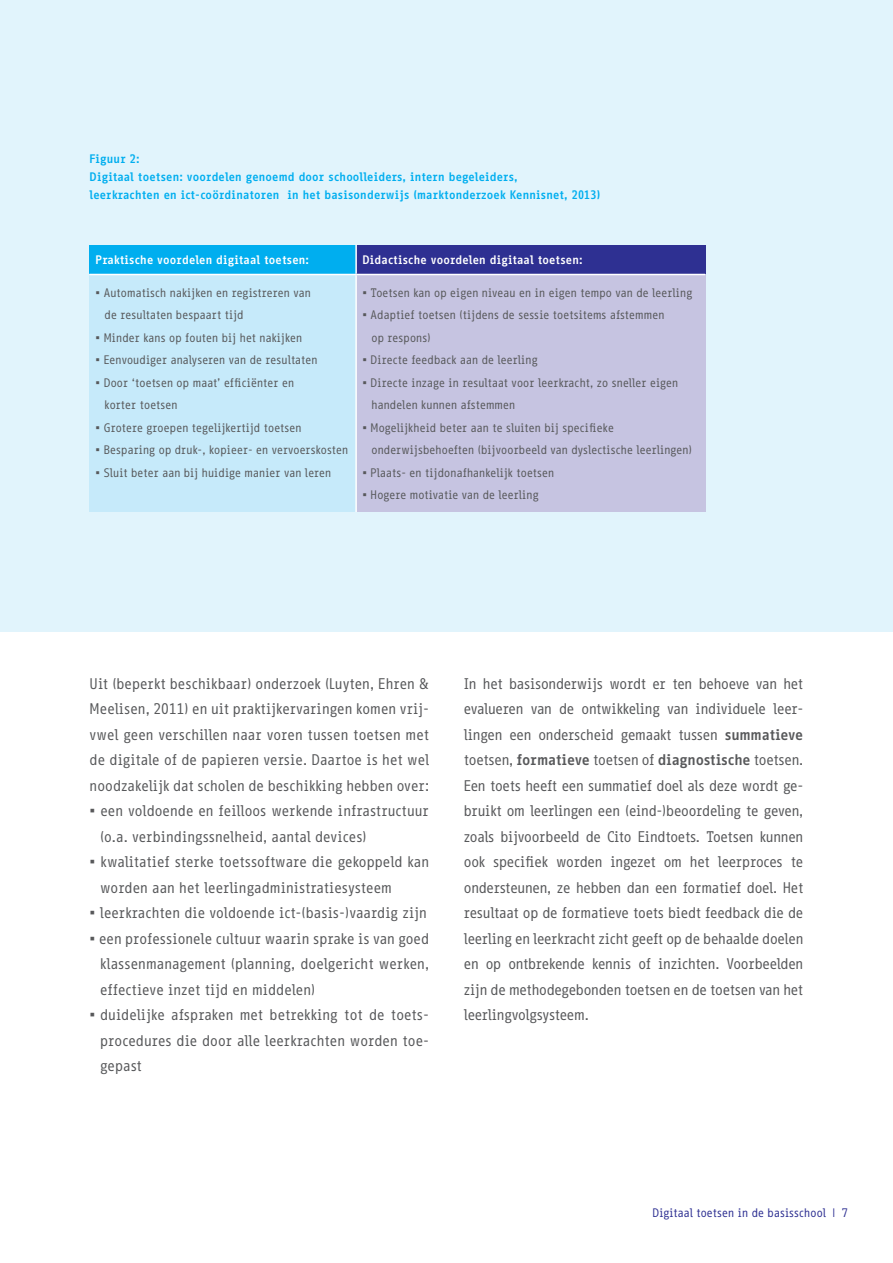
<style>
.page{position:relative;width:893px;height:1263px;background:#fff}
.page>*{position:absolute;margin:0;border:0;box-sizing:border-box;transform-origin:0 0}
.Body{font:15px/25.5px "Info OT Office";letter-spacing:-.04em;color:#57585a}
.E_-_Body{font:12px/22.5px "Info OT Office";letter-spacing:-.04em;color:#57585a}
.t1{font:700 12px/18px "Info OT Office";letter-spacing:-.04em;color:#00aeef}
.Body-2{font:700 12px "Info OT Office";letter-spacing:-.04em;color:#fff}
.t2{font:12px "Info OT Office";letter-spacing:-.04em;color:#2e3092}
.s1{font-weight:700}
</style>
<div class="page">
<div style="left:0;top:0;width:893px;height:631px;background:#e1f4fc"></div>
<div style="left:89px;top:244px;width:267px;height:30px;background:#00aeef"></div>
<div style="left:356px;top:244px;width:349px;height:30px;background:#2e3092"></div>
<div style="left:89px;top:274px;width:267px;height:238px;background:#c6eafa"></div>
<div style="left:356px;top:274px;width:349px;height:238px;background:#c6c4e1"></div>
<hr style="left:355px;top:244px;width:2px;height:30px;background:#fff">
<hr style="left:89px;top:274px;width:267px;height:1px;background:#fff">
<hr style="left:356px;top:274px;width:349px;height:1px;background:#fff">
<hr style="left:355px;top:275px;width:2px;height:237px;background:#fff">
<p class="t1" style="left:89px;top:149px;width:513px">Figuur 2:<br>Digitaal toetsen: voordelen genoemd door schoolleiders, intern begeleiders,<br>leerkrachten en ict-coördinatoren in het basisonderwijs (marktonderzoek Kennisnet, 2013)</p>
<p class="Body-2" style="left:95px;top:253px;width:216px">Praktische voordelen digitaal toetsen:</p>
<p class="Body-2" style="left:362px;top:253px;width:222px">Didactische voordelen digitaal toetsen:</p>
<p class="E_-_Body" style="left:104px;top:281px;width:208px;text-indent:-9px">• Automatisch nakijken en registreren van de resultaten bespaart tijd</p>
<p class="E_-_Body" style="left:95px;top:326px;width:209px">• Minder kans op fouten bij het nakijken</p>
<p class="E_-_Body" style="left:95px;top:349px;width:224px">• Eenvoudiger analyseren van de resultaten</p>
<p class="E_-_Body" style="left:104px;top:371px;width:192px;text-indent:-9px">• Door ‘toetsen op maat’ efficiënter en korter toetsen</p>
<p class="E_-_Body" style="left:95px;top:416px;width:208px">• Grotere groepen tegelijkertijd toetsen</p>
<p class="E_-_Body" style="left:95px;top:439px;width:255px">• Besparing op druk-, kopieer- en vervoerskosten</p>
<p class="E_-_Body" style="left:95px;top:461px;width:238px">• Sluit beter aan bij huidige manier van leren</p>
<p class="E_-_Body" style="left:362px;top:281px;width:332px">• Toetsen kan op eigen niveau en in eigen tempo van de leerling</p>
<p class="E_-_Body" style="left:371px;top:304px;width:295px;text-indent:-9px">• Adaptief toetsen (tijdens de sessie toetsitems afstemmen op respons)</p>
<p class="E_-_Body" style="left:362px;top:349px;width:177px">• Directe feedback aan de leerling</p>
<p class="E_-_Body" style="left:371px;top:371px;width:309px;text-indent:-9px">• Directe inzage in resultaat voor leerkracht, zo sneller eigen handelen kunnen afstemmen</p>
<p class="E_-_Body" style="left:371px;top:416px;width:323px;text-indent:-9px">• Mogelijkheid beter aan te sluiten bij specifieke onderwijsbehoeften (bijvoorbeeld van dyslectische leerlingen)</p>
<p class="E_-_Body" style="left:362px;top:461px;width:194px">• Plaats- en tijdonafhankelijk toetsen</p>
<p class="E_-_Body" style="left:362px;top:484px;width:178px">• Hogere motivatie van de leerling</p>
<p class="Body" style="left:89px;top:670px;width:342px">Uit (beperkt beschikbaar) onderzoek (Luyten, Ehren &amp; Meelisen, 2011) en uit praktijkervaringen komen vrij&shy;vwel geen verschillen naar voren tussen toetsen met de digitale of de papieren versie. Daartoe is het wel noodzakelijk dat scholen de beschikking hebben over:</p>
<p class="Body" style="left:100px;top:798px;width:331px;text-indent:-11px">• een voldoende en feilloos werkende infrastructuur (o.a. verbindingssnelheid, aantal devices)</p>
<p class="Body" style="left:100px;top:849px;width:331px;text-indent:-11px">• kwalitatief sterke toetssoftware die gekoppeld kan worden aan het leerlingadministratiesysteem</p>
<p class="Body" style="left:89px;top:900px;width:339px">• leerkrachten die voldoende ict-(basis-)vaardig zijn</p>
<p class="Body" style="left:100px;top:925px;width:331px;text-align:justify;text-indent:-11px">• een professionele cultuur waarin sprake is van goed klassenmanagement (planning, doelgericht werken, effectieve inzet tijd en middelen)</p>
<p class="Body" style="left:100px;top:1002px;width:331px;text-indent:-11px">• duidelijke afspraken met betrekking tot de toets&shy;procedures die door alle leerkrachten worden toe&shy;gepast</p>
<p class="Body" style="left:463px;top:670px;width:342px;text-align:justify">In het basisonderwijs wordt er ten behoeve van het evalueren van de ontwikkeling van individuele leer&shy;lingen een onderscheid gemaakt tussen <span class="s1">summatieve </span>toetsen, <span class="s1">formatieve</span> toetsen of <span class="s1">diagnostische</span> toetsen.<br>Een toets heeft een summatief doel als deze wordt ge&shy;bruikt om leerlingen een (eind-)beoordeling te geven, zoals bijvoorbeeld de Cito Eindtoets. Toetsen kunnen ook specifiek worden ingezet om het leerproces te ondersteunen, ze hebben dan een formatief doel. Het resultaat op de formatieve toets biedt feedback die de leerling en leerkracht zicht geeft op de behaalde doelen en op ontbrekende kennis of inzichten. Voorbeelden zijn de methodegebonden toetsen en de toetsen van het leerlingvolgsysteem.</p>
<p class="t2" style="left:652px;top:1206px;width:198px">Digitaal toetsen in de basisschool | 7</p>
</div>
